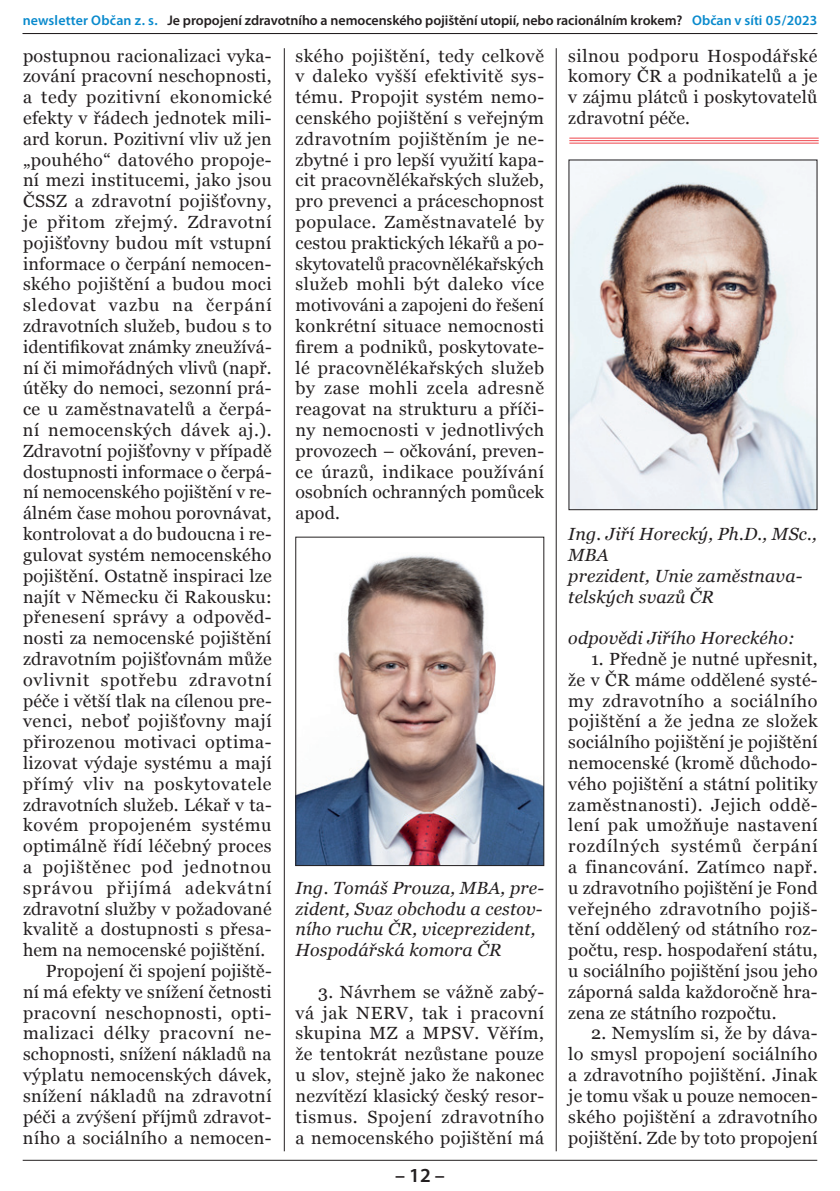
<style>
.page{position:relative;width:840px;height:1191px;background:#fff}
.page>*{position:absolute;margin:0;border:0;box-sizing:border-box;transform-origin:0 0}
.t1{font:600 20px "Myriad Pro";color:#231f20}
.t2{font:17.6px/20.8px "Georgia";letter-spacing:.02em;color:#231f20;text-align:justify}
.t3{font:italic 17.6px/20.8px "Georgia";letter-spacing:.01em;color:#231f20}
.t4{font:17.6px "Georgia";letter-spacing:.04em;color:#231f20}
.t5{font:17.6px "Georgia";letter-spacing:.06em;color:#231f20}
.t6{font:17.6px "Georgia";letter-spacing:.05em;color:#231f20}
.t7{font:17.6px "Georgia";letter-spacing:.045em;color:#231f20}
.t8{font:600 14px "Myriad Pro";letter-spacing:-.005em;color:#231f20}
.s1{color:#098acd}
</style>
<div class="page">
<hr style="left:23px;top:1159px;width:793px;height:1px;background:#231f20">
<hr style="left:23px;top:33px;width:793px;height:1px;background:#231f20">
<hr style="left:283px;top:48px;width:1px;height:1103px;background:#231f20">
<hr style="left:555px;top:48px;width:1px;height:1103px;background:#231f20">
<hr style="left:569px;top:138px;width:249px;height:1px;background:#ef474d">
<hr style="left:569px;top:140px;width:249px;height:1px;background:#ef474d">
<hr style="left:569px;top:143px;width:249px;height:1px;background:#ef474d">
<img style="left:570px;top:162px;width:244px;height:346px">
<img style="left:297px;top:555px;width:244px;height:309px">
<div style="left:295px;top:537px;width:248px;height:329px;border:1px solid #231f20"></div>
<p class="t8" style="left:23px;top:12px;width:795px"><span class="s1">newsletter Občan z. s.</span> Je propojení zdravotního a nemocenského pojištění utopií, nebo racionálním krokem? <span class="s1">Občan v síti 05/2023</span></p>
<p class="t2" style="left:23px;top:45px;width:250px">postupnou racionalizaci vyka-</p>
<p class="t2" style="left:23px;top:66px;width:250px">zování pracovní neschopnosti,</p>
<p class="t2" style="left:23px;top:87px;width:250px">a tedy pozitivní ekonomické</p>
<p class="t2" style="left:23px;top:107px;width:250px">efekty v řádech jednotek mili-</p>
<p class="t2" style="left:23px;top:128px;width:250px">ard korun. Pozitivní vliv už jen</p>
<p class="t2" style="left:23px;top:149px;width:250px">„pouhého“ datového propoje-</p>
<p class="t2" style="left:23px;top:170px;width:250px">ní mezi institucemi, jako jsou</p>
<p class="t2" style="left:23px;top:191px;width:250px">ČSSZ a zdravotní pojišťovny,</p>
<p class="t4" style="left:23px;top:212px;width:250px">je přitom zřejmý. Zdravotní</p>
<p class="t2" style="left:23px;top:232px;width:250px">pojišťovny budou mít vstupní</p>
<p class="t2" style="left:23px;top:253px;width:250px">informace o čerpání nemocen-</p>
<p class="t2" style="left:23px;top:274px;width:250px">ského pojištění a budou moci</p>
<p class="t5" style="left:23px;top:295px;width:250px">sledovat vazbu na čerpání</p>
<p class="t2" style="left:23px;top:315px;width:250px">zdravotních služeb, budou s to</p>
<p class="t2" style="left:23px;top:336px;width:250px">identifikovat známky zneužívá-</p>
<p class="t2" style="left:23px;top:357px;width:250px">ní či mimořádných vlivů (např.</p>
<p class="t2" style="left:23px;top:378px;width:250px">útěky do nemoci, sezonní prá-</p>
<p class="t2" style="left:23px;top:399px;width:250px">ce u zaměstnavatelů a čerpá-</p>
<p class="t2" style="left:23px;top:419px;width:250px">ní nemocenských dávek aj.).</p>
<p class="t2" style="left:23px;top:440px;width:250px">Zdravotní pojišťovny v případě</p>
<p class="t2" style="left:23px;top:461px;width:250px">dostupnosti informace o čerpá-</p>
<p class="t2" style="left:23px;top:482px;width:250px">ní nemocenského pojištění v re-</p>
<p class="t2" style="left:23px;top:503px;width:250px">álném čase mohou porovnávat,</p>
<p class="t2" style="left:23px;top:523px;width:250px">kontrolovat a do budoucna i re-</p>
<p class="t2" style="left:23px;top:544px;width:250px">gulovat systém nemocenského</p>
<p class="t2" style="left:23px;top:565px;width:250px">pojištění. Ostatně inspiraci lze</p>
<p class="t2" style="left:23px;top:586px;width:250px">najít v Německu či Rakousku:</p>
<p class="t2" style="left:23px;top:607px;width:250px">přenesení správy a odpověd-</p>
<p class="t2" style="left:23px;top:627px;width:250px">nosti za nemocenské pojištění</p>
<p class="t2" style="left:23px;top:648px;width:250px">zdravotním pojišťovnám může</p>
<p class="t6" style="left:23px;top:669px;width:250px">ovlivnit spotřebu zdravotní</p>
<p class="t2" style="left:23px;top:690px;width:250px">péče i větší tlak na cílenou pre-</p>
<p class="t2" style="left:23px;top:711px;width:250px">venci, neboť pojišťovny mají</p>
<p class="t2" style="left:23px;top:731px;width:250px">přirozenou motivaci optima-</p>
<p class="t2" style="left:23px;top:752px;width:250px">lizovat výdaje systému a mají</p>
<p class="t4" style="left:23px;top:773px;width:250px">přímý vliv na poskytovatele</p>
<p class="t2" style="left:23px;top:794px;width:250px">zdravotních služeb. Lékař v ta-</p>
<p class="t4" style="left:23px;top:815px;width:250px">kovém propojeném systému</p>
<p class="t2" style="left:23px;top:835px;width:250px">optimálně řídí léčebný proces</p>
<p class="t7" style="left:23px;top:857px;width:250px">a pojištěnec pod jednotnou</p>
<p class="t5" style="left:23px;top:877px;width:250px">správou přijímá adekvátní</p>
<p class="t2" style="left:23px;top:898px;width:250px">zdravotní služby v požadované</p>
<p class="t2" style="left:23px;top:919px;width:250px">kvalitě a dostupnosti s přesa-</p>
<p class="t2" style="left:23px;top:939px;width:244px">hem na nemocenské pojištění.</p>
<p class="t2" style="left:46px;top:960px;width:227px">Propojení či spojení pojiště-</p>
<p class="t2" style="left:23px;top:981px;width:250px">ní má efekty ve snížení četnosti</p>
<p class="t2" style="left:23px;top:1002px;width:250px">pracovní neschopnosti, opti-</p>
<p class="t4" style="left:23px;top:1023px;width:250px">malizaci délky pracovní ne-</p>
<p class="t2" style="left:23px;top:1043px;width:250px">schopnosti, snížení nákladů na</p>
<p class="t2" style="left:23px;top:1064px;width:250px">výplatu nemocenských dávek,</p>
<p class="t2" style="left:23px;top:1085px;width:250px">snížení nákladů na zdravotní</p>
<p class="t2" style="left:23px;top:1106px;width:250px">péči a zvýšení příjmů zdravot-</p>
<p class="t2" style="left:23px;top:1127px;width:250px">ního a sociálního a nemocen-</p>
<p class="t2" style="left:295px;top:45px;width:250px">ského pojištění, tedy celkově v daleko vyšší efektivitě sys&shy;tému. Propojit systém nemo&shy;cenského pojištění s veřejným zdravotním pojištěním je ne&shy;zbytné i pro lepší využití kapa&shy;cit pracovnělékařských služeb, pro prevenci a práceschopnost populace. Zaměstnavatelé by cestou praktických lékařů a po&shy;skytovatelů pracovnělékařských služeb mohli být daleko více motivováni a zapojeni do řešení konkrétní situace nemocnosti firem a podniků, poskytovate&shy;lé pracovnělékařských služeb by zase mohli zcela adresně reagovat na strukturu a příči&shy;ny nemocnosti v jednotlivých provozech – očkování, preven&shy;ce úrazů, indikace používání osobních ochranných pomůcek apod.</p>
<p class="t2" style="left:568px;top:45px;width:251px">silnou podporu Hospodářské komory ČR a podnikatelů a je v zájmu plátců i poskytovatelů zdravotní péče.</p>
<p class="t3" style="left:568px;top:524px;width:250px">Ing. Jiří Horecký, Ph.D., MSc.,<br>MBA<br>prezident, Unie zaměstnava&shy;telských svazů ČR</p>
<p class="t3" style="left:568px;top:628px;width:228px">odpovědi Jiřího Horeckého:</p>
<p class="t2" style="left:568px;top:648px;width:251px;text-indent:23px">1. Předně je nutné upřesnit, že v ČR máme oddělené systé&shy;my zdravotního a sociálního pojištění a že jedna ze složek sociálního pojištění je pojištění nemocenské (kromě důchodo&shy;vého pojištění a státní politiky zaměstnanosti). Jejich oddě&shy;lení pak umožňuje nastavení rozdílných systémů čerpání a financování. Zatímco např. u zdravotního pojištění je Fond veřejného zdravotního pojiš&shy;tění oddělený od státního roz&shy;počtu, resp. hospodaření státu, u sociálního pojištění jsou jeho záporná salda každoročně hra&shy;zena ze státního rozpočtu.</p>
<p class="t2" style="left:568px;top:1023px;width:251px;text-indent:23px">2. Nemyslím si, že by dáva&shy;lo smysl propojení sociálního a zdravotního pojištění. Jinak je tomu však u pouze nemocen&shy;ského pojištění a zdravotního pojištění. Zde by toto propojení</p>
<p class="t3" style="left:295px;top:877px;width:250px">Ing. Tomáš Prouza, MBA, pre&shy;zident, Svaz obchodu a cestov&shy;ního ruchu ČR, viceprezident,<br>Hospodářská komora ČR</p>
<p class="t2" style="left:295px;top:981px;width:250px;text-indent:23px">3. Návrhem se vážně zabý&shy;vá jak NERV, tak i pracovní skupina MZ a MPSV. Věřím, že tentokrát nezůstane pouze u slov, stejně jako že nakonec nezvítězí klasický český resor&shy;tismus. Spojení zdravotního a nemocenského pojištění má</p>
<p class="t1" style="left:395px;top:1162px;width:51px">– 12 –</p>
</div>
